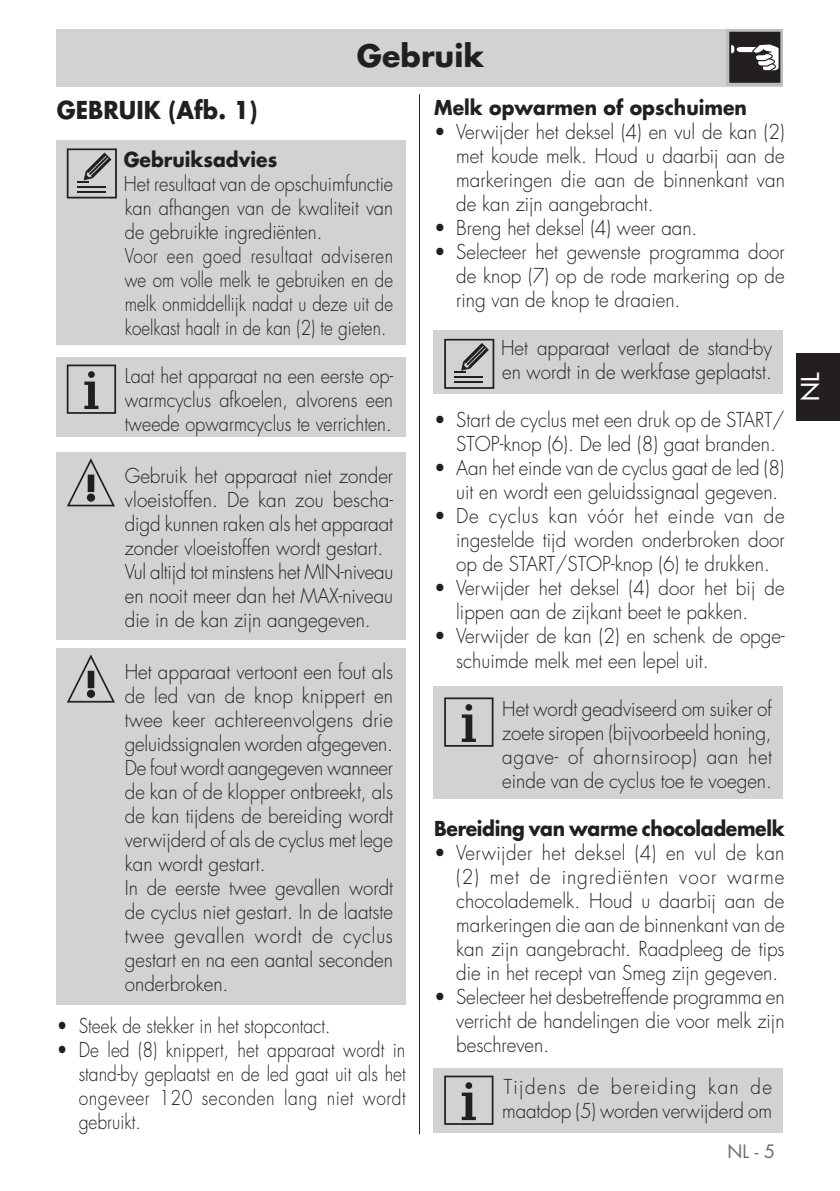
<style>
.page{position:relative;width:840px;height:1191px;background:#fff}
.page>*{position:absolute;margin:0;border:0;box-sizing:border-box;transform-origin:0 0}
.t1{font:700 30px "Futura";color:#231f20}
.t2{font:700 24px "Futura";color:#231f20;scale:.94 1}
.t3{font:24px "Futura";color:#fff}
.t4{font:300 20px/24px "Futura";color:#231f20;scale:.94 1}
.t5{font:300 20px/24px "Futura";color:#231f20;scale:.91 1}
.t6{font:300 20px/24px "Futura";color:#231f20;text-align:justify;scale:.87 1}
.t7{font:300 20px/24px "Futura";color:#231f20;text-align:justify;scale:.9 1}
.t8{font:700 20px "Futura";color:#231f20;scale:.94 1}
.t9{font:700 20px "Futura";letter-spacing:-.02em;color:#231f20;scale:.94 1}
.t10{font:18px "Futura";color:#6c6d70}
</style>
<div class="page">
<hr style="left:419px;top:94px;width:1px;height:1040px;background:#231f20">
<div style="left:57px;top:29px;width:725px;height:58px;background:#d1d2d4"></div>
<div style="left:795px;top:353px;width:44px;height:68px;background:#231f20"></div>
<div style="left:433px;top:1068px;width:349px;height:65px;background:#d1d2d4"></div>
<div style="left:433px;top:686px;width:349px;height:112px;background:#d1d2d4"></div>
<div style="left:57px;top:452px;width:349px;height:187px;background:#d1d2d4"></div>
<div style="left:433px;top:330px;width:349px;height:63px;background:#d1d2d4"></div>
<div style="left:56px;top:141px;width:349px;height:204px;background:#d1d2d4"></div>
<div style="left:56px;top:357px;width:349px;height:80px;background:#d1d2d4"></div>
<div style="left:57px;top:649px;width:349px;height:356px;background:#d1d2d4"></div>
<svg style="left:726px;top:29px;width:56px;height:57px"></svg>
<svg style="left:728px;top:32px;width:52px;height:51px;background:#514e4f"></svg>
<svg style="left:67px;top:148px;width:50px;height:50px"></svg>
<svg style="left:67px;top:364px;width:49px;height:50px"></svg>
<svg style="left:67px;top:458px;width:48px;height:48px"></svg>
<svg style="left:67px;top:654px;width:48px;height:48px"></svg>
<svg style="left:444px;top:339px;width:50px;height:50px"></svg>
<svg style="left:444px;top:697px;width:49px;height:49px"></svg>
<svg style="left:444px;top:1075px;width:49px;height:49px"></svg>
<h1 class="t1" style="left:357px;top:35px;width:129px">Gebruik</h1>
<p class="t2" style="left:57px;top:93px;width:215px">GEBRUIK (Afb. 1)</p>
<p class="t8" style="left:124px;top:145px;width:165px">Gebruiksadvies</p>
<p class="t5" style="left:124px;top:171px;width:297px">Het resultaat van de opschuimfunctie kan afhangen van de kwaliteit van de gebruikte ingrediënten.<br>Voor een goed resultaat adviseren we om volle melk te gebruiken en de melk onmiddellijk nadat u deze uit de koelkast haalt in de kan (2) te gieten.</p>
<p class="t7" style="left:125px;top:363px;width:299px">Laat het apparaat na een eerste op&shy;warmcyclus afkoelen, alvorens een tweede opwarmcyclus te verrichten.</p>
<p class="t4" style="left:125px;top:464px;width:287px">Gebruik het apparaat niet zonder vloeistoffen. De kan zou bescha&shy;digd kunnen raken als het apparaat zonder vloeistoffen wordt gestart.<br>Vul altijd tot minstens het MIN-niveau en nooit meer dan het MAX-niveau die in de kan zijn aangegeven.</p>
<p class="t4" style="left:125px;top:660px;width:287px">Het apparaat vertoont een fout als de led van de knop knippert en twee keer achtereenvolgens drie geluidssignalen worden afgegeven.<br>De fout wordt aangegeven wanneer de kan of de klopper ontbreekt, als de kan tijdens de bereiding wordt verwijderd of als de cyclus met lege kan wordt gestart.<br>In de eerste twee gevallen wordt de cyclus niet gestart. In de laatste twee gevallen wordt de cyclus gestart en na een aantal seconden onderbroken.</p>
<p class="t6" style="left:57px;top:1014px;width:316px">• Steek de stekker in het stopcontact.</p>
<p class="t6" style="left:79px;top:1038px;width:377px;text-indent:-22px">• De led (8) knippert, het apparaat wordt in stand-by geplaatst en de led gaat uit als het ongeveer 120 seconden lang niet wordt gebruikt.</p>
<p class="t8" style="left:434px;top:94px;width:334px">Melk opwarmen of opschuimen</p>
<p class="t4" style="left:456px;top:120px;width:351px;text-align:justify;text-indent:-22px">• Verwijder het deksel (4) en vul de kan (2) met koude melk. Houd u daarbij aan de markeringen die aan de binnenkant van de kan zijn aangebracht.</p>
<p class="t4" style="left:434px;top:216px;width:281px">• Breng het deksel (4) weer aan.</p>
<p class="t4" style="left:456px;top:240px;width:351px;text-align:justify;text-indent:-22px">• Selecteer het gewenste programma door de knop (7) op de rode markering op de ring van de knop te draaien.</p>
<p class="t4" style="left:501px;top:336px;width:289px">Het apparaat verlaat de stand-by en wordt in de werkfase geplaatst.</p>
<p class="t4" style="left:456px;top:408px;width:351px;text-indent:-22px">• Start de cyclus met een druk op de START/<br>STOP-knop (6). De led (8) gaat branden.</p>
<p class="t4" style="left:434px;top:456px;width:374px;text-align:right">• Aan het einde van de cyclus gaat de led (8) uit en wordt een geluidssignaal gegeven.</p>
<p class="t4" style="left:456px;top:504px;width:351px;text-align:justify;text-indent:-22px">• De cyclus kan vóór het einde van de ingestelde tijd worden onderbroken door op de START/STOP-knop (6) te drukken.</p>
<p class="t4" style="left:456px;top:576px;width:351px;text-indent:-22px">• Verwijder het deksel (4) door het bij de lippen aan de zijkant beet te pakken.</p>
<p class="t4" style="left:456px;top:624px;width:351px;text-indent:-22px">• Verwijder de kan (2) en schenk de opge&shy;schuimde melk met een lepel uit.</p>
<p class="t4" style="left:502px;top:696px;width:288px;text-align:justify">Het wordt geadviseerd om suiker of zoete siropen (bijvoorbeeld honing, agave- of ahornsiroop) aan het einde van de cyclus toe te voegen.</p>
<p class="t9" style="left:434px;top:814px;width:374px">Bereiding van warme chocolademelk</p>
<p class="t4" style="left:456px;top:840px;width:351px;text-align:justify;text-indent:-22px">• Verwijder het deksel (4) en vul de kan (2) met de ingrediënten voor warme chocolademelk. Houd u daarbij aan de markeringen die aan de binnenkant van de kan zijn aangebracht. Raadpleeg de tips die in het recept van Smeg zijn gegeven.</p>
<p class="t4" style="left:456px;top:984px;width:350px;text-align:justify;text-indent:-22px">• Selecteer het desbetreffende programma en verricht de handelingen die voor melk zijn beschreven.</p>
<p class="t4" style="left:502px;top:1074px;width:288px">Tijdens de bereiding kan de maatdop (5) worden verwijderd om</p>
<p class="t10" style="left:727px;top:1139px;width:49px">NL - 5</p>
<p class="t3" style="left:794px;top:401px;width:30px;rotate:-90deg">NL</p>
</div>
